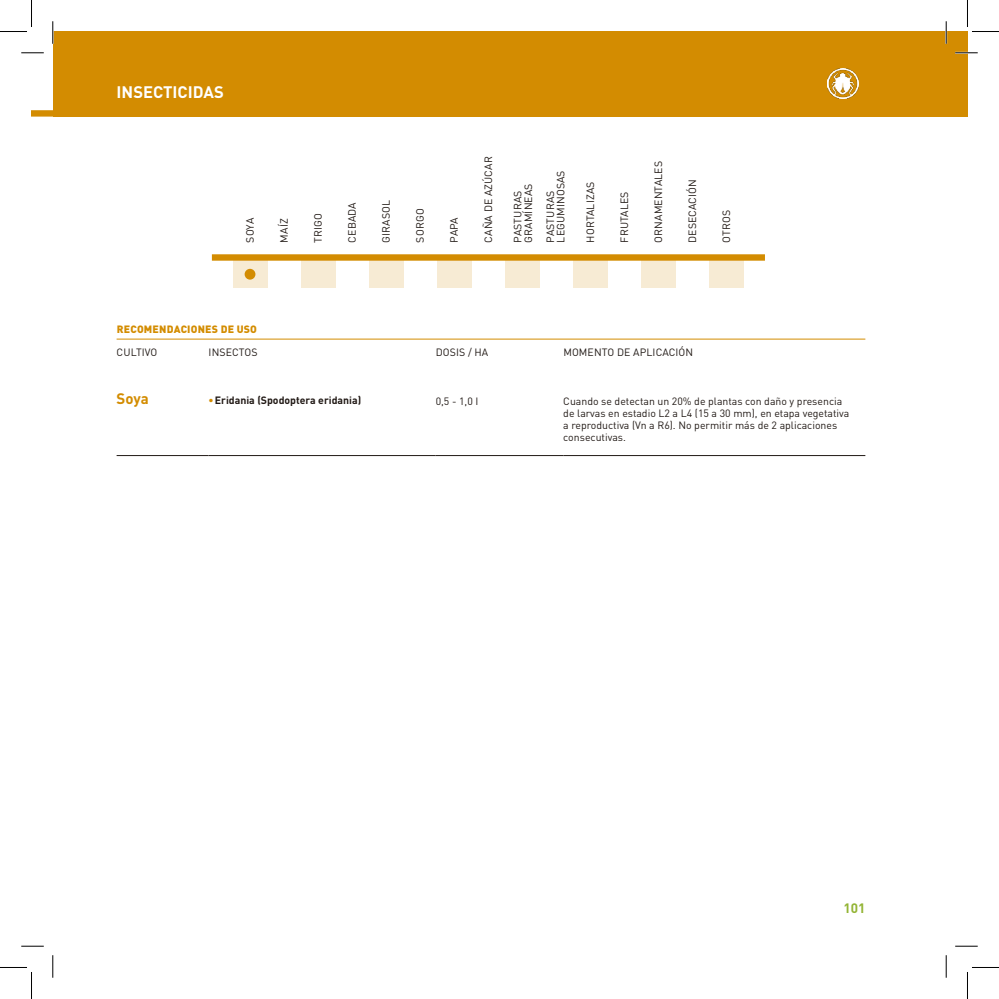
<style>
.page{position:relative;width:999px;height:999px;background:#fff}
.page>*{position:absolute;margin:0;border:0;box-sizing:border-box;transform-origin:0 0}
.t1{font:700 16.5px "DIN Pro";color:#fff}
.t2{font:700 15px "DIN Pro";color:#d38c01}
.t3{font:700 13.5px "DIN Pro";color:#93b434}
.t4{font:10.5px/12px "DIN Pro";color:#211915}
.t5{font:700 10.5px "DIN Pro";color:#211915}
.t6{font:900 10.5px "DIN Pro";letter-spacing:.02em;color:#d38c01}
.s1{color:#d38c01}
</style>
<div class="page">
<hr style="left:117px;top:339px;width:748px;height:1px;background:#d38c01">
<hr style="left:117px;top:455px;width:91px;height:1px;background:#211915">
<hr style="left:208px;top:455px;width:227px;height:1px;background:#211915">
<hr style="left:435px;top:455px;width:128px;height:1px;background:#211915">
<hr style="left:563px;top:455px;width:302px;height:1px;background:#211915">
<div style="left:233px;top:261px;width:34px;height:27px;background:#f7ebd4"></div>
<div style="left:301px;top:261px;width:34px;height:27px;background:#f7ebd4"></div>
<div style="left:369px;top:261px;width:34px;height:27px;background:#f7ebd4"></div>
<div style="left:437px;top:261px;width:34px;height:27px;background:#f7ebd4"></div>
<div style="left:505px;top:261px;width:34px;height:27px;background:#f7ebd4"></div>
<div style="left:573px;top:261px;width:34px;height:27px;background:#f7ebd4"></div>
<div style="left:641px;top:261px;width:34px;height:27px;background:#f7ebd4"></div>
<div style="left:709px;top:261px;width:34px;height:27px;background:#f7ebd4"></div>
<div style="left:212px;top:254px;width:553px;height:7px;background:#d38c01"></div>
<div style="left:244px;top:269px;width:11px;height:10px;background:#d38c01;border-radius:50%"></div>
<div style="left:32px;top:31px;width:935px;height:86px;background:#d38c01"></div>
<img style="left:827px;top:68px;width:31px;height:31px">
<hr style="left:21px;top:52px;width:23px;height:2px;background:#fff">
<hr style="left:955px;top:52px;width:22px;height:2px;background:#fff">
<hr style="left:52px;top:21px;width:2px;height:23px;background:#fff">
<hr style="left:945px;top:21px;width:2px;height:23px;background:#fff">
<svg style="left:21px;top:53px;width:23px;height:1px"></svg>
<svg style="left:955px;top:53px;width:22px;height:1px"></svg>
<svg style="left:21px;top:945px;width:23px;height:1px"></svg>
<svg style="left:955px;top:945px;width:22px;height:1px"></svg>
<svg style="left:53px;top:21px;width:1px;height:23px"></svg>
<svg style="left:53px;top:955px;width:1px;height:22px"></svg>
<svg style="left:945px;top:21px;width:1px;height:23px"></svg>
<svg style="left:945px;top:955px;width:1px;height:22px"></svg>
<svg style="left:0;top:0;width:32px;height:32px"></svg>
<svg style="left:0;top:967px;width:32px;height:31px"></svg>
<svg style="left:967px;top:0;width:31px;height:32px"></svg>
<svg style="left:967px;top:967px;width:31px;height:31px"></svg>
<h1 class="t1" style="left:117px;top:78px;width:109px">INSECTICIDAS</h1>
<p class="t4" style="left:243px;top:242px;width:26px;rotate:-90deg">SOYA</p>
<p class="t4" style="left:277px;top:242px;width:26px;rotate:-90deg">MAÍZ</p>
<p class="t4" style="left:311px;top:242px;width:31px;rotate:-90deg">TRIGO</p>
<p class="t4" style="left:345px;top:242px;width:42px;rotate:-90deg">CEBADA</p>
<p class="t4" style="left:379px;top:242px;width:44px;rotate:-90deg">GIRASOL</p>
<p class="t4" style="left:413px;top:242px;width:35px;rotate:-90deg">SORGO</p>
<p class="t4" style="left:447px;top:242px;width:27px;rotate:-90deg">PAPA</p>
<p class="t4" style="left:482px;top:242px;width:88px;rotate:-90deg">CAÑA DE AZÚCAR</p>
<p class="t4" style="left:512px;top:242px;width:61px;line-height:10.5px;rotate:-90deg">PASTURAS<br>GRAMÍNEAS</p>
<p class="t4" style="left:544px;top:242px;width:74px;line-height:10.5px;rotate:-90deg">PASTURAS<br>LEGUMINOSAS</p>
<p class="t4" style="left:584px;top:242px;width:62px;rotate:-90deg">HORTALIZAS</p>
<p class="t4" style="left:618px;top:242px;width:52px;rotate:-90deg">FRUTALES</p>
<p class="t4" style="left:652px;top:242px;width:83px;rotate:-90deg">ORNAMENTALES</p>
<p class="t4" style="left:686px;top:242px;width:64px;rotate:-90deg">DESECACIÓN</p>
<p class="t4" style="left:720px;top:242px;width:34px;rotate:-90deg">OTROS</p>
<p class="t6" style="left:117px;top:320px;width:142px">RECOMENDACIONES DE USO</p>
<p class="t4" style="left:117px;top:346px;width:42px">CULTIVO</p>
<p class="t4" style="left:208px;top:346px;width:50px">INSECTOS</p>
<p class="t4" style="left:435px;top:346px;width:54px">DOSIS / HA</p>
<p class="t4" style="left:563px;top:346px;width:131px">MOMENTO DE APLICACIÓN</p>
<h2 class="t2" style="left:117px;top:386px;width:34px">Soya</h2>
<p class="t5" style="left:208px;top:391px;width:154px"><span class="s1">•</span>Eridania (Spodoptera eridania)</p>
<p class="t4" style="left:435px;top:394px;width:44px">0,5 - 1,0 I</p>
<p class="t4" style="left:563px;top:394px;width:287px">Cuando se detectan un 20% de plantas con daño y presencia de larvas en estadio L2 a L4 (15 a 30 mm), en etapa vegetativa a reproductiva (Vn a R6). No permitir más de 2 aplicaciones consecutivas.</p>
<p class="t3" style="left:843px;top:896px;width:23px">101</p>
</div>
